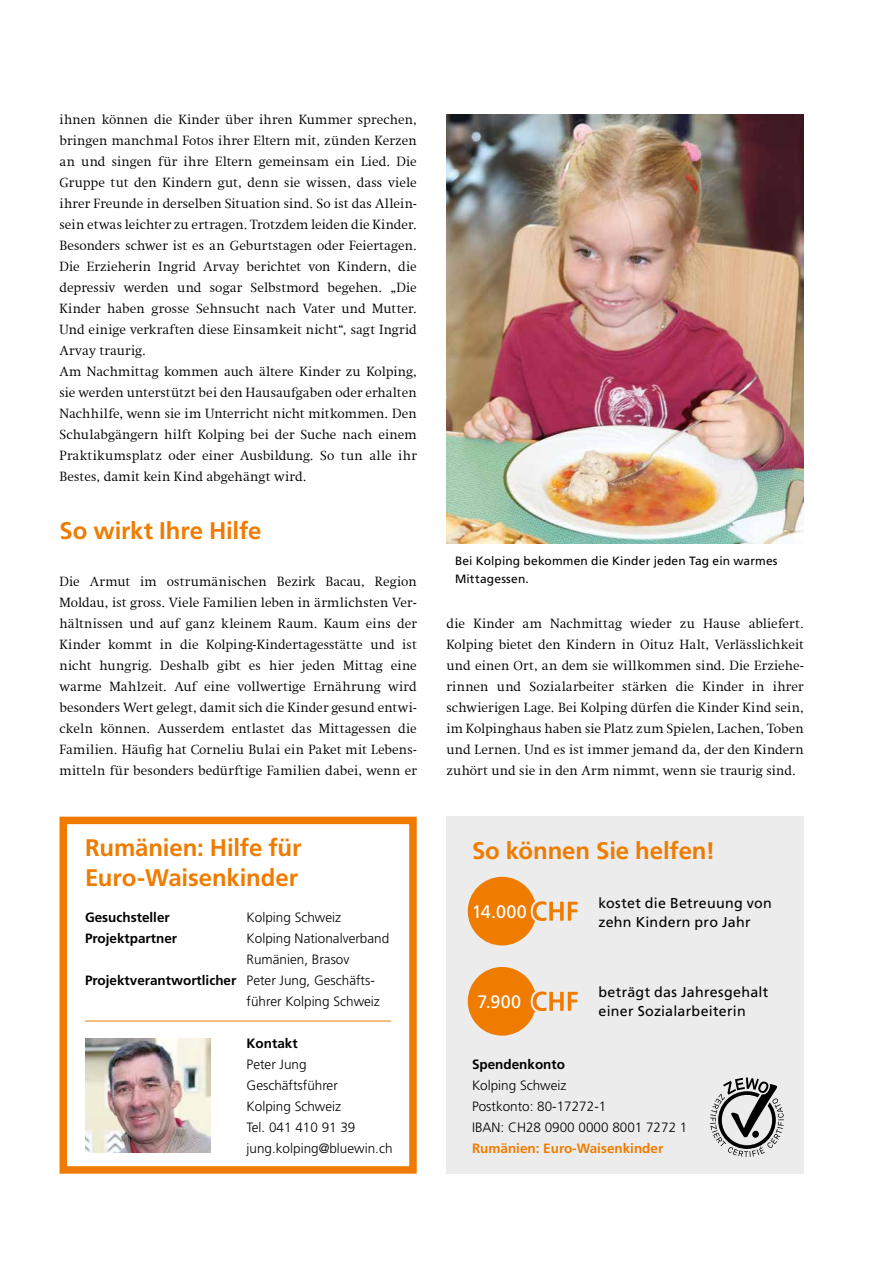
<style>
.page{position:relative;width:893px;height:1263px;background:#fff}
.page>*{position:absolute;margin:0;border:0;box-sizing:border-box;transform-origin:0 0}
.t1{font:700 24px/30px "Frutiger LT Std";letter-spacing:-.005em;color:#ef7c00}
.t2{font:18px "Frutiger LT Std";letter-spacing:.025em;color:#fff}
.t3{font:14.25px/19.5px "Frutiger LT Std";letter-spacing:.02em;color:#000}
.t4{font:300 13.5px/21px "Swift Com";letter-spacing:.01em;color:#000;text-align:justify}
.t5{font:300 13.5px/21px "Frutiger LT Std";color:#000}
.t6{font:700 13.5px "Frutiger LT Std";color:#000}
.t7{font:700 13.5px "Frutiger LT Std";color:#ef7c00}
.t8{font:12px/18px "Frutiger LT Std";letter-spacing:.015em;color:#000}
.s1{font-weight:300}
</style>
<div class="page">
<img style="left:446px;top:114px;width:358px;height:430px">
<div style="left:60px;top:817px;width:357px;height:357px;border:8px solid #ef7c00"></div>
<img style="left:85px;top:1038px;width:125px;height:115px">
<hr style="left:85px;top:1021px;width:306px;height:1px;background:#ef7c00">
<div style="left:446px;top:817px;width:358px;height:357px;background:#ececed"></div>
<div style="left:468px;top:877px;width:68px;height:68px;background:#ef7c00;border-radius:50%"></div>
<div style="left:468px;top:967px;width:68px;height:69px;background:#ef7c00;border-radius:50%"></div>
<svg style="left:710px;top:1077px;width:74px;height:80px"></svg>
<svg style="left:530px;top:898px;width:48px;height:123px"></svg>
<p class="t4" style="left:60px;top:109px;width:359px;text-align:left">ihnen können die Kinder über ihren Kummer sprechen, bringen manchmal Fotos ihrer Eltern mit, zünden Kerzen an und singen für ihre Eltern gemeinsam ein Lied. Die Gruppe tut den Kindern gut, denn sie wissen, dass viele ihrer Freunde in derselben Situation sind. So ist das Allein&shy;sein etwas leichter zu ertragen. Trotzdem leiden die Kinder.<br>Besonders schwer ist es an Geburtstagen oder Feiertagen.<br>Die Erzieherin Ingrid Arvay berichtet von Kindern, die depressiv werden und sogar Selbstmord begehen. „Die Kinder haben grosse Sehnsucht nach Vater und Mutter.<br>Und einige verkraften diese Einsamkeit nicht“, sagt Ingrid Arvay traurig.<br>Am Nachmittag kommen auch ältere Kinder zu Kolping, sie werden unterstützt bei den Hausaufgaben oder erhalten Nachhilfe, wenn sie im Unterricht nicht mitkommen. Den Schulabgängern hilft Kolping bei der Suche nach einem Praktikumsplatz oder einer Ausbildung. So tun alle ihr Bestes, damit kein Kind abgehängt wird.</p>
<h1 class="t1" style="left:60px;top:516px;width:203px">So wirkt Ihre Hilfe</h1>
<p class="t4" style="left:60px;top:571px;width:359px">Die Armut im ostrumänischen Bezirk Bacau, Region Moldau, ist gross. Viele Familien leben in ärmlichsten Ver&shy;hältnissen und auf ganz kleinem Raum. Kaum eins der Kinder kommt in die Kolping-Kindertagesstätte und ist nicht hungrig. Deshalb gibt es hier jeden Mittag eine warme Mahlzeit. Auf eine vollwertige Ernährung wird besonders Wert gelegt, damit sich die Kinder gesund entwi&shy;ckeln können. Ausserdem entlastet das Mittagessen die Familien. Häufig hat Corneliu Bulai ein Paket mit Lebens&shy;mitteln für besonders bedürftige Familien dabei, wenn er</p>
<h1 class="t1" style="left:85px;top:832px;width:218px">Rumänien: Hilfe für<br>Euro-Waisenkinder</h1>
<p class="t6" style="left:85px;top:909px;width:86px">Gesuchsteller</p>
<p class="t5" style="left:247px;top:907px;width:96px">Kolping Schweiz</p>
<p class="t6" style="left:85px;top:930px;width:94px">Projektpartner</p>
<p class="t5" style="left:247px;top:928px;width:144px">Kolping Nationalverband</p>
<p class="t5" style="left:247px;top:949px;width:104px">Rumänien, Brasov</p>
<p class="t6" style="left:85px;top:972px;width:291px">Projektverantwortlicher <span class="s1">Peter Jung, Geschäfts-</span></p>
<p class="t5" style="left:247px;top:991px;width:135px">führer Kolping Schweiz</p>
<p class="t6" style="left:247px;top:1035px;width:53px">Kontakt</p>
<p class="t5" style="left:247px;top:1054px;width:147px">Peter Jung<br>Geschäftsführer<br>Kolping Schweiz<br>Tel. 041 410 91 39 jung.kolping@bluewin.ch</p>
<p class="t8" style="left:455px;top:551px;width:324px">Bei Kolping bekommen die Kinder jeden Tag ein warmes<br>Mittagessen.</p>
<p class="t4" style="left:446px;top:613px;width:359px">die Kinder am Nachmittag wieder zu Hause abliefert.<br>Kolping bietet den Kindern in Oituz Halt, Verlässlichkeit und einen Ort, an dem sie willkommen sind. Die Erziehe&shy;rinnen und Sozialarbeiter stärken die Kinder in ihrer schwierigen Lage. Bei Kolping dürfen die Kinder Kind sein, im Kolpinghaus haben sie Platz zum Spielen, Lachen, Toben und Lernen. Und es ist immer jemand da, der den Kindern zuhört und sie in den Arm nimmt, wenn sie traurig sind.</p>
<h1 class="t1" style="left:472px;top:835px;width:245px">So können Sie helfen!</h1>
<h2 class="t2" style="left:472px;top:901px;width:56px">14.000</h2>
<h2 class="t2" style="left:477px;top:991px;width:45px">7.900</h2>
<p class="t3" style="left:598px;top:893px;width:175px">kostet die Betreuung von zehn Kindern pro Jahr</p>
<p class="t3" style="left:598px;top:982px;width:171px">beträgt das Jahresgehalt einer Sozialarbeiterin</p>
<p class="t6" style="left:472px;top:1056px;width:95px">Spendenkonto</p>
<p class="t5" style="left:472px;top:1075px;width:217px">Kolping Schweiz<br>Postkonto: 80-17272-1<br>IBAN: CH28 0900 0000 8001 7272 1</p>
<p class="t7" style="left:472px;top:1140px;width:193px">Rumänien: Euro-Waisenkinder</p>
</div>
